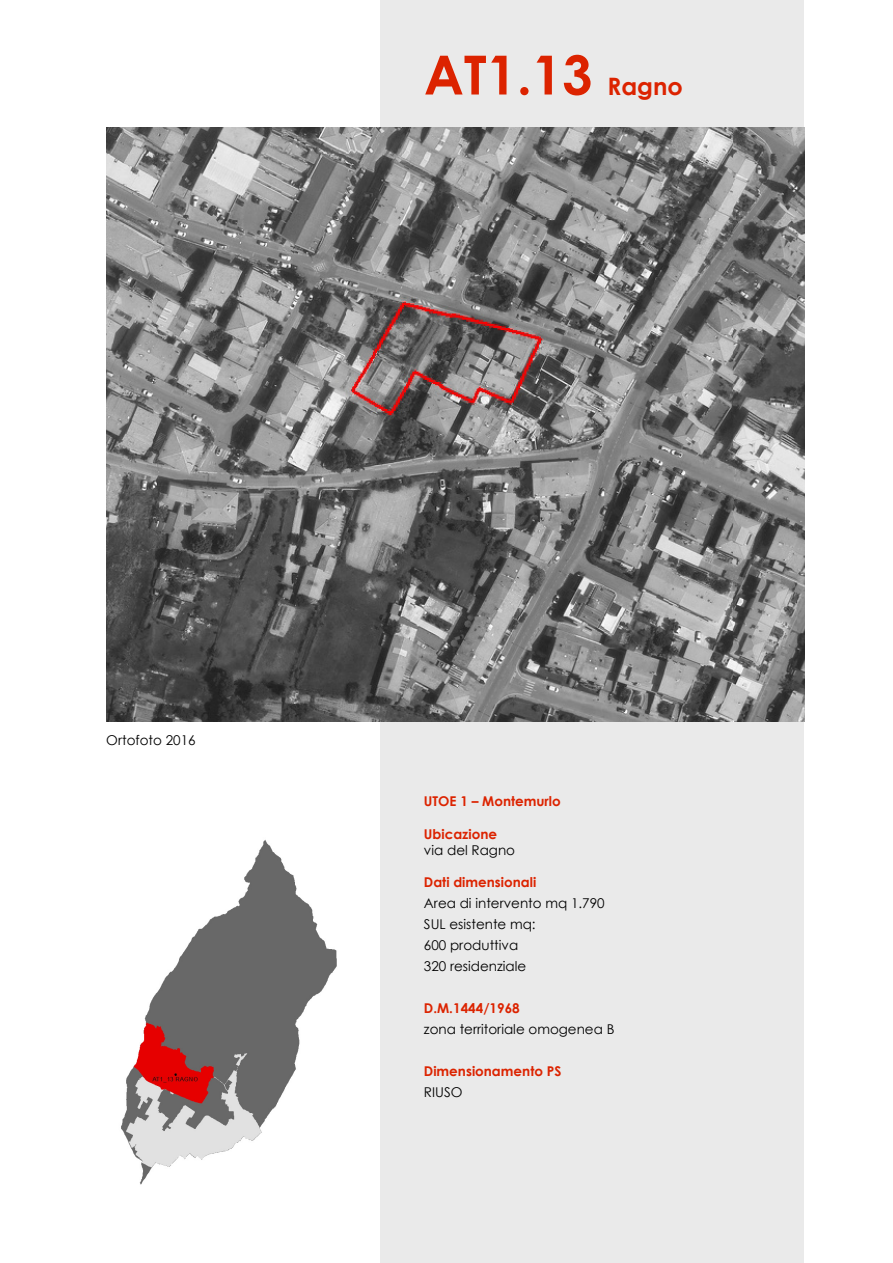
<style>
.page{position:relative;width:893px;height:1263px;background:#fff}
.page>*{position:absolute;margin:0;border:0;box-sizing:border-box;transform-origin:0 0}
.t1{font:700 54px "Century Gothic";color:#dc2300}
.t2{font:700 24px "Century Gothic";color:#dc2300}
.Pa0{font:13.5px "Century Gothic";color:#000}
.t3{font:700 13.5px "Century Gothic";color:#dc2300}
</style>
<div class="page">
<div style="left:381px;top:0;width:423px;height:1263px;background:#eaeaea"></div>
<img style="left:106px;top:127px;width:699px;height:594px">
<img style="left:121px;top:839px;width:216px;height:346px">
<p class="t1" style="left:424px;top:34px;width:170px">AT1.13</p>
<p class="t2" style="left:607px;top:68px;width:77px">Ragno</p>
<p class="Pa0" style="left:106px;top:731px;width:91px">Ortofoto 2016</p>
<p class="t3" style="left:424px;top:791px;width:138px">UTOE 1 – Montemurlo</p>
<p class="t3" style="left:424px;top:824px;width:75px">Ubicazione</p>
<p class="Pa0" style="left:424px;top:841px;width:93px">via del Ragno</p>
<p class="t3" style="left:424px;top:872px;width:114px">Dati dimensionali</p>
<p class="Pa0" style="left:424px;top:894px;width:182px">Area di intervento mq 1.790</p>
<p class="Pa0" style="left:424px;top:915px;width:113px">SUL esistente mq:</p>
<p class="Pa0" style="left:424px;top:936px;width:96px">600 produttiva</p>
<p class="Pa0" style="left:424px;top:957px;width:104px">320 residenziale</p>
<p class="t3" style="left:424px;top:998px;width:97px">D.M.1444/1968</p>
<p class="Pa0" style="left:424px;top:1020px;width:192px">zona territoriale omogenea B</p>
<p class="t3" style="left:424px;top:1061px;width:139px">Dimensionamento PS</p>
<p class="Pa0" style="left:424px;top:1083px;width:40px">RIUSO</p>
</div>
